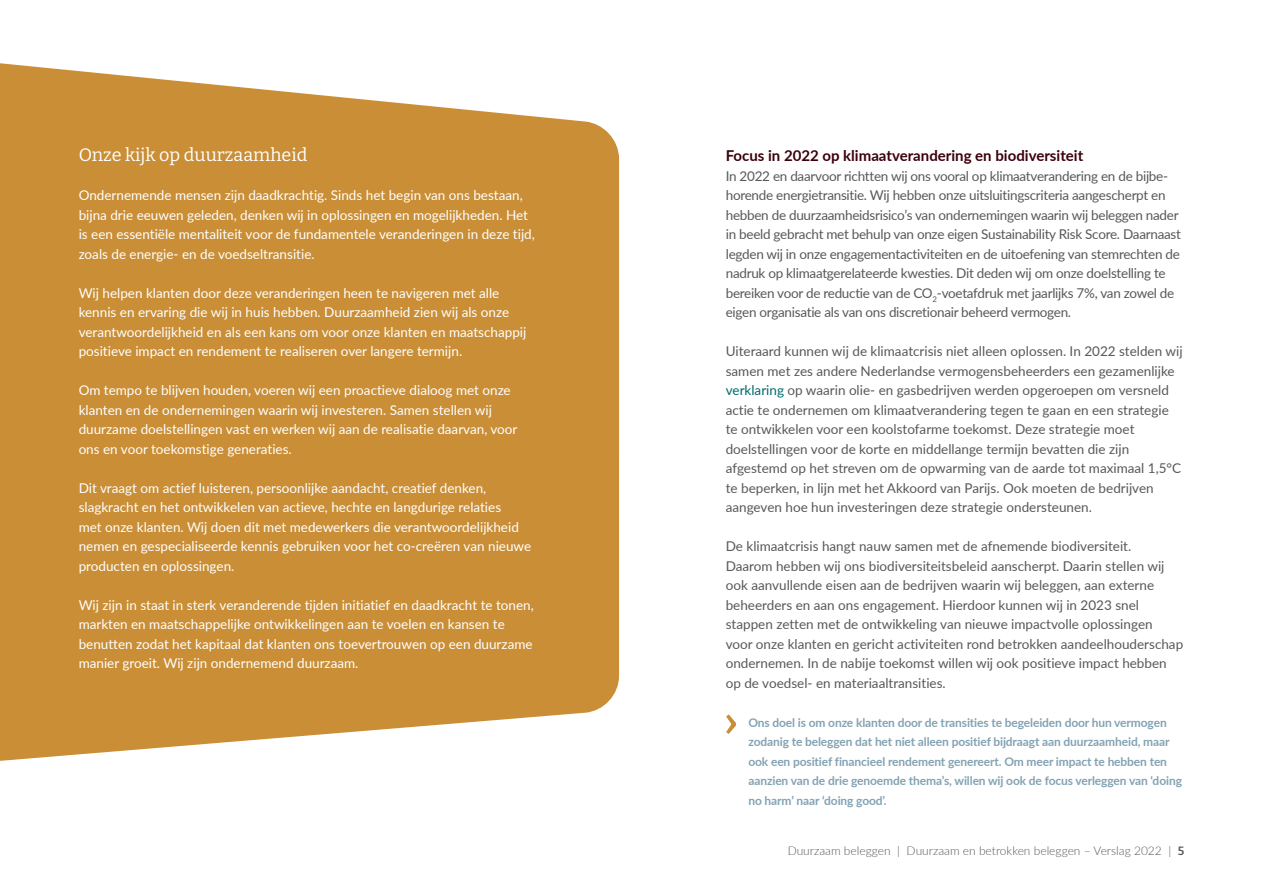
<style>
.page{position:relative;width:1263px;height:893px;background:#fff}
.page>*{position:absolute;margin:0;border:0;box-sizing:border-box;transform-origin:0 0}
.t1{font:18px "Bitter";color:#fff}
.t2{font:700 15px "Lato";color:#3b000b}
.t3{font:13.5px/19.5px "Lato";color:#fff}
.t4{font:13.5px/19.5px "Lato";color:#57585a}
.t5{font:13.5px/19.5px "Lato";letter-spacing:-.02em;color:#57585a}
.t6{font:700 12px/19.5px "Lato";letter-spacing:-.01em;color:#83a3b3}
.t7{font:300 12px "Lato";color:#57585a}
.s1{color:#006a6b}
.s2{font-family:"Bitter";font-weight:600}
</style>
<div class="page">
<svg style="left:0;top:63px;width:619px;height:698px;background:#cd9746"></svg>
<svg style="left:726px;top:714px;width:10px;height:20px"></svg>
<h1 class="t1" style="left:79px;top:143px;width:230px">Onze kijk op duurzaamheid</h1>
<p class="t3" style="left:79px;top:185px;width:458px">Ondernemende mensen zijn daadkrachtig. Sinds het begin van ons bestaan, bijna drie eeuwen geleden, denken wij in oplossingen en mogelijkheden. Het is een essentiële mentaliteit voor de fundamentele veranderingen in deze tijd, zoals de energie- en de voedseltransitie.</p>
<p class="t3" style="left:79px;top:282px;width:449px">Wij helpen klanten door deze veranderingen heen te navigeren met alle kennis en ervaring die wij in huis hebben. Duurzaamheid zien wij als onze verantwoordelijkheid en als een kans om voor onze klanten en maatschappij positieve impact en rendement te realiseren over langere termijn.</p>
<p class="t3" style="left:79px;top:380px;width:440px">Om tempo te blijven houden, voeren wij een proactieve dialoog met onze klanten en de ondernemingen waarin wij investeren. Samen stellen wij duurzame doelstellingen vast en werken wij aan de realisatie daarvan, voor ons en voor toekomstige generaties.</p>
<p class="t3" style="left:79px;top:477px;width:454px">Dit vraagt om actief luisteren, persoonlijke aandacht, creatief denken, slagkracht en het ontwikkelen van actieve, hechte en langdurige relaties<br>met onze klanten. Wij doen dit met medewerkers die verantwoordelijkheid nemen en gespecialiseerde kennis gebruiken voor het co-creëren van nieuwe producten en oplossingen.</p>
<p class="t3" style="left:79px;top:594px;width:457px">Wij zijn in staat in sterk veranderende tijden initiatief en daadkracht te tonen, markten en maatschappelijke ontwikkelingen aan te voelen en kansen te benutten zodat het kapitaal dat klanten ons toevertrouwen op een duurzame manier groeit. Wij zijn ondernemend duurzaam.</p>
<p class="t2" style="left:726px;top:145px;width:359px">Focus in 2022 op klimaatverandering en biodiversiteit</p>
<p class="t5" style="left:726px;top:165px;width:457px">In 2022 en daarvoor richtten wij ons vooral op klimaatverandering en de bijbe&shy;horende energietransitie. Wij hebben onze uitsluitingscriteria aangescherpt en hebben de duurzaamheidsrisico’s van ondernemingen waarin wij beleggen nader in beeld gebracht met behulp van onze eigen Sustainability Risk Score. Daarnaast legden wij in onze engagementactiviteiten en de uitoefening van stemrechten de nadruk op klimaatgerelateerde kwesties. Dit deden wij om onze doelstelling te bereiken voor de reductie van de CO<sub>2</sub>-voetafdruk met jaarlijks 7%, van zowel de eigen organisatie als van ons discretionair beheerd vermogen.</p>
<p class="t4" style="left:726px;top:341px;width:458px">Uiteraard kunnen wij de klimaatcrisis niet alleen oplossen. In 2022 stelden wij samen met zes andere Nederlandse vermogensbeheerders een gezamenlijke <span class="s1">verklaring</span> op waarin olie- en gasbedrijven werden opgeroepen om versneld actie te ondernemen om klimaatverandering tegen te gaan en een strategie te ontwikkelen voor een koolstofarme toekomst. Deze strategie moet doelstellingen voor de korte en middellange termijn bevatten die zijn afgestemd op het streven om de opwarming van de aarde tot maximaal 1,5°C te beperken, in lijn met het Akkoord van Parijs. Ook moeten de bedrijven aangeven hoe hun investeringen deze strategie ondersteunen.</p>
<p class="t4" style="left:726px;top:536px;width:459px">De klimaatcrisis hangt nauw samen met de afnemende biodiversiteit.<br>Daarom hebben wij ons biodiversiteitsbeleid aanscherpt. Daarin stellen wij ook aanvullende eisen aan de bedrijven waarin wij beleggen, aan externe beheerders en aan ons engagement. Hierdoor kunnen wij in 2023 snel stappen zetten met de ontwikkeling van nieuwe impactvolle oplossingen<br>voor onze klanten en gericht activiteiten rond betrokken aandeelhouderschap ondernemen. In de nabije toekomst willen wij ook positieve impact hebben op de voedsel- en materiaaltransities.</p>
<p class="t6" style="left:748px;top:712px;width:435px">Ons doel is om onze klanten door de transities te begeleiden door hun vermogen zodanig te beleggen dat het niet alleen positief bijdraagt aan duurzaamheid, maar ook een positief financieel rendement genereert. Om meer impact te hebben ten aanzien van de drie genoemde thema’s, willen wij ook de focus verleggen van ‘doing no harm’ naar ‘doing good’.</p>
<p class="t7" style="left:788px;top:842px;width:398px">Duurzaam beleggen | Duurzaam en betrokken beleggen – Verslag 2022 | <span class="s2">5</span></p>
</div>
